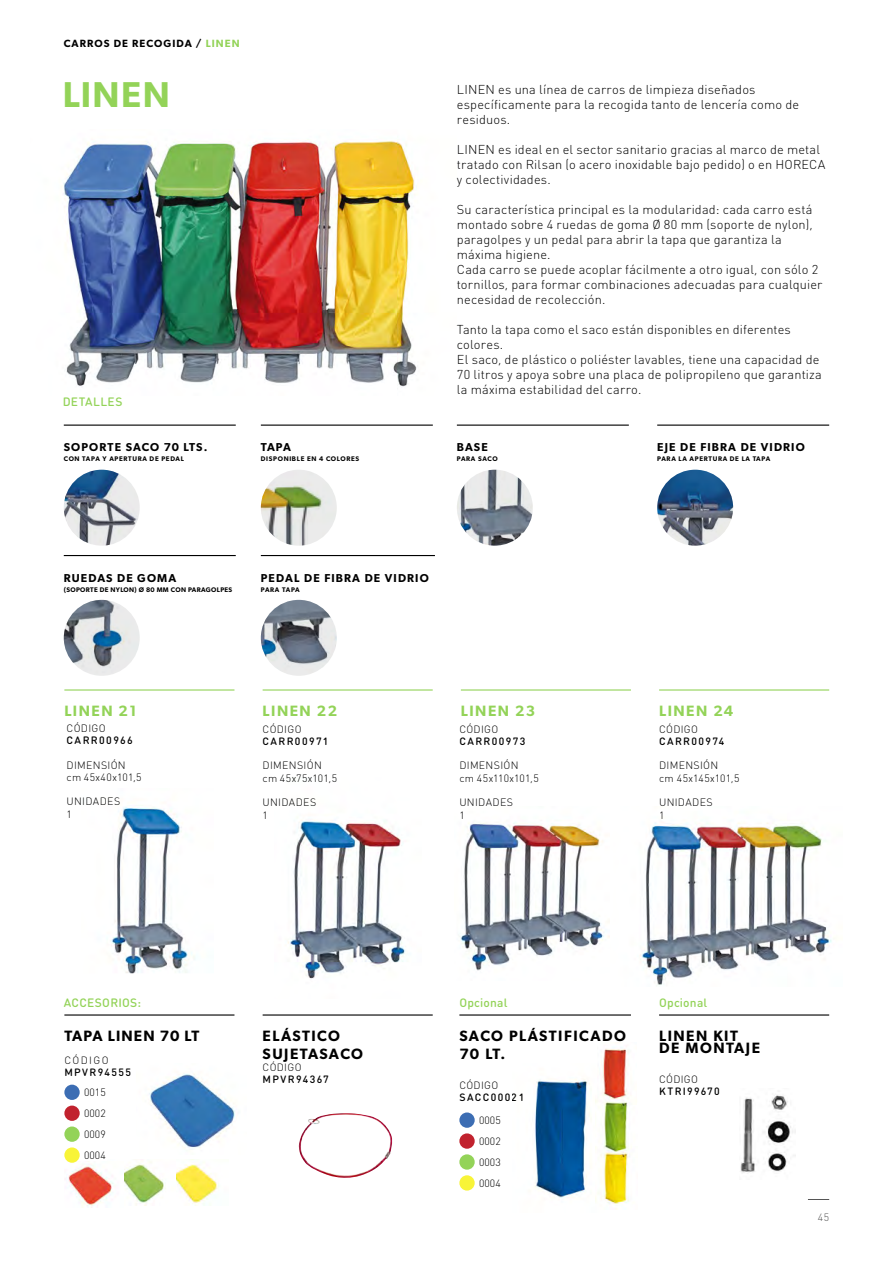
<style>
.page{position:relative;width:893px;height:1263px;background:#fff}
.page>*{position:absolute;margin:0;border:0;box-sizing:border-box;transform-origin:0 0}
.t1{font:600 36px "Gibson";letter-spacing:.04em;color:#93d358}
.t2{font:600 15px/18px "Gibson";letter-spacing:.1em;color:#000}
.t3{font:600 15px "Gibson";letter-spacing:.1em;color:#93d358}
.t4{font:600 15px "Gibson";letter-spacing:.075em;color:#000}
.t5{font:300 12.75px/15px "DIN Round Pro";letter-spacing:.015em;color:#000}
.t6{font:500 12px "DIN Round Pro";letter-spacing:.02em;color:#93d358}
.t7{font:600 11.55px "Gibson";letter-spacing:.1em;color:#000}
.t8{font:300 10.65px "DIN Round Pro";letter-spacing:.025em;color:#000}
.t9{font:500 10.65px "DIN Round Pro";letter-spacing:.135em;color:#000}
.t10{font:300 10.5px "DIN Round Pro";letter-spacing:.03em;color:#000}
.t11{font:500 10.5px "DIN Round Pro";letter-spacing:.13em;color:#000}
.t12{font:600 10.5px "Gibson";letter-spacing:.1em;color:#000}
.t13{font:300 10.5px "DIN Round Pro";color:#555}
.t14{font:600 6.75px "Gibson";letter-spacing:.1em;color:#000}
.t15{font:600 6.75px "Gibson";letter-spacing:.05em;color:#000}
.t16{font:600 6.75px "Gibson";letter-spacing:.075em;color:#000}
.s1{color:#93d358}
</style>
<div class="page">
<svg style="left:808px;top:1199px;width:21px;height:1px"></svg>
<img style="left:609px;top:822px;width:223px;height:163px">
<hr style="left:0;top:0;width:1px;height:1263px;background:#93d358">
<svg style="left:0;top:0;width:82px;height:664px"></svg>
<img style="left:30px;top:130px;width:388px;height:265px">
<img style="left:460px;top:822px;width:149px;height:149px">
<img style="left:288px;top:820px;width:118px;height:159px">
<img style="left:111px;top:807px;width:83px;height:167px">
<hr style="left:64px;top:689px;width:170px;height:1px;background:#93d358">
<hr style="left:263px;top:689px;width:170px;height:1px;background:#93d358">
<hr style="left:461px;top:689px;width:170px;height:1px;background:#93d358">
<hr style="left:659px;top:689px;width:170px;height:1px;background:#93d358">
<img style="left:457px;top:470px;width:76px;height:76px">
<img style="left:64px;top:470px;width:76px;height:76px">
<img style="left:261px;top:470px;width:76px;height:76px">
<img style="left:64px;top:600px;width:76px;height:76px">
<img style="left:657px;top:470px;width:76px;height:76px">
<img style="left:261px;top:600px;width:76px;height:76px">
<hr style="left:657px;top:425px;width:172px;height:1px;background:#000">
<hr style="left:64px;top:555px;width:172px;height:1px;background:#000">
<hr style="left:261px;top:555px;width:174px;height:1px;background:#000">
<hr style="left:64px;top:425px;width:172px;height:1px;background:#000">
<hr style="left:261px;top:425px;width:172px;height:1px;background:#000">
<hr style="left:457px;top:425px;width:172px;height:1px;background:#000">
<hr style="left:64px;top:1014px;width:170px;height:1px;background:#000">
<img style="left:176px;top:1159px;width:43px;height:45px">
<img style="left:124px;top:1161px;width:40px;height:44px">
<img style="left:68px;top:1164px;width:46px;height:43px">
<img style="left:149px;top:1073px;width:86px;height:75px">
<div style="left:64px;top:1085px;width:16px;height:15px;background:#3c6db3;border-radius:50%"></div>
<div style="left:64px;top:1126px;width:16px;height:16px;background:#93d358;border-radius:50%"></div>
<div style="left:64px;top:1105px;width:16px;height:16px;background:#c1222e;border-radius:50%"></div>
<div style="left:64px;top:1147px;width:16px;height:16px;background:#f8f438;border-radius:50%"></div>
<hr style="left:263px;top:1014px;width:170px;height:1px;background:#000">
<img style="left:298px;top:1113px;width:95px;height:65px">
<img style="left:612px;top:1157px;width:17px;height:52px">
<img style="left:603px;top:1047px;width:26px;height:48px">
<img style="left:612px;top:1095px;width:17px;height:62px">
<hr style="left:459px;top:1014px;width:172px;height:1px;background:#000">
<div style="left:459px;top:1112px;width:16px;height:16px;background:#3c6db3;border-radius:50%"></div>
<div style="left:459px;top:1154px;width:16px;height:16px;background:#93d358;border-radius:50%"></div>
<div style="left:459px;top:1133px;width:16px;height:16px;background:#c1222e;border-radius:50%"></div>
<div style="left:459px;top:1175px;width:16px;height:15px;background:#f8f438;border-radius:50%"></div>
<img style="left:740px;top:1091px;width:55px;height:82px">
<hr style="left:659px;top:1014px;width:170px;height:1px;background:#000">
<img style="left:534px;top:1063px;width:78px;height:141px">
<p class="t12" style="left:64px;top:37px;width:177px">CARROS DE RECOGIDA / <span class="s1">LINEN</span></p>
<h1 class="t1" style="left:63px;top:74px;width:109px">LINEN</h1>
<p class="t6" style="left:63px;top:394px;width:61px">DETALLES</p>
<p class="t7" style="left:64px;top:440px;width:145px">SOPORTE SACO 70 LTS.</p>
<p class="t14" style="left:64px;top:455px;width:122px">CON TAPA Y APERTURA DE PEDAL</p>
<p class="t7" style="left:261px;top:440px;width:32px">TAPA</p>
<p class="t14" style="left:261px;top:455px;width:100px">DISPONIBLE EN 4 COLORES</p>
<p class="t5" style="left:457px;top:82px;width:344px">LINEN es una línea de carros de limpieza diseñados específicamente para la recogida tanto de lencería como de residuos.</p>
<p class="t5" style="left:457px;top:141px;width:370px">LINEN es ideal en el sector sanitario gracias al marco de metal tratado con Rilsan (o acero inoxidable bajo pedido) o en HORECA y colectividades.</p>
<p class="t5" style="left:457px;top:201px;width:367px">Su característica principal es la modularidad: cada carro está montado sobre 4 ruedas de goma Ø 80 mm (soporte de nylon), paragolpes y un pedal para abrir la tapa que garantiza la máxima higiene.<br>Cada carro se puede acoplar fácilmente a otro igual, con sólo 2 tornillos, para formar combinaciones adecuadas para cualquier necesidad de recolección.</p>
<p class="t5" style="left:457px;top:321px;width:367px">Tanto la tapa como el saco están disponibles en diferentes colores.<br>El saco, de plástico o poliéster lavables, tiene una capacidad de 70 litros y apoya sobre una placa de polipropileno que garantiza la máxima estabilidad del carro.</p>
<p class="t7" style="left:457px;top:440px;width:32px">BASE</p>
<p class="t14" style="left:457px;top:455px;width:42px">PARA SACO</p>
<p class="t7" style="left:657px;top:440px;width:149px">EJE DE FIBRA DE VIDRIO</p>
<p class="t14" style="left:657px;top:455px;width:115px">PARA LA APERTURA DE LA TAPA</p>
<p class="t7" style="left:64px;top:571px;width:114px">RUEDAS DE GOMA</p>
<p class="t15" style="left:64px;top:585px;width:170px">(SOPORTE DE NYLON) Ø 80 MM CON PARAGOLPES</p>
<p class="t7" style="left:261px;top:571px;width:169px">PEDAL DE FIBRA DE VIDRIO</p>
<p class="t16" style="left:261px;top:585px;width:40px">PARA TAPA</p>
<p class="t3" style="left:64px;top:702px;width:74px">LINEN 21</p>
<p class="t8" style="left:67px;top:721px;width:41px">CÓDIGO</p>
<p class="t9" style="left:67px;top:733px;width:68px">CARR00966</p>
<p class="t8" style="left:67px;top:758px;width:61px">DIMENSIÓN</p>
<p class="t10" style="left:67px;top:770px;width:77px">cm 45x40x101,5</p>
<p class="t8" style="left:67px;top:794px;width:55px">UNIDADES</p>
<p class="t10" style="left:67px;top:807px;width:7px">1</p>
<p class="t3" style="left:263px;top:702px;width:76px">LINEN 22</p>
<p class="t10" style="left:263px;top:722px;width:40px">CÓDIGO</p>
<p class="t11" style="left:263px;top:734px;width:67px">CARR00971</p>
<p class="t8" style="left:263px;top:758px;width:61px">DIMENSIÓN</p>
<p class="t10" style="left:263px;top:771px;width:76px">cm 45x75x101,5</p>
<p class="t8" style="left:263px;top:795px;width:55px">UNIDADES</p>
<p class="t10" style="left:263px;top:808px;width:7px">1</p>
<p class="t3" style="left:461px;top:702px;width:76px">LINEN 23</p>
<p class="t10" style="left:459px;top:722px;width:40px">CÓDIGO</p>
<p class="t11" style="left:459px;top:734px;width:67px">CARR00973</p>
<p class="t8" style="left:459px;top:758px;width:61px">DIMENSIÓN</p>
<p class="t10" style="left:459px;top:771px;width:81px">cm 45x110x101,5</p>
<p class="t8" style="left:459px;top:795px;width:55px">UNIDADES</p>
<p class="t10" style="left:459px;top:808px;width:7px">1</p>
<p class="t3" style="left:659px;top:702px;width:76px">LINEN 24</p>
<p class="t10" style="left:659px;top:722px;width:40px">CÓDIGO</p>
<p class="t11" style="left:659px;top:734px;width:67px">CARR00974</p>
<p class="t8" style="left:659px;top:758px;width:61px">DIMENSIÓN</p>
<p class="t10" style="left:659px;top:771px;width:82px">cm 45x145x101,5</p>
<p class="t8" style="left:659px;top:795px;width:55px">UNIDADES</p>
<p class="t10" style="left:659px;top:808px;width:7px">1</p>
<p class="t6" style="left:64px;top:995px;width:79px">ACCESORIOS:</p>
<p class="t4" style="left:64px;top:1027px;width:136px">TAPA LINEN 70 LT</p>
<p class="t10" style="left:64px;top:1053px;width:46px">CÓDIGO</p>
<p class="t11" style="left:64px;top:1065px;width:68px">MPVR94555</p>
<p class="t10" style="left:84px;top:1085px;width:23px">0015</p>
<p class="t10" style="left:84px;top:1127px;width:23px">0009</p>
<p class="t10" style="left:84px;top:1106px;width:23px">0002</p>
<p class="t10" style="left:84px;top:1148px;width:23px">0004</p>
<p class="t2" style="left:263px;top:1026px;width:102px">ELÁSTICO<br>SUJETASACO</p>
<p class="t10" style="left:263px;top:1060px;width:40px">CÓDIGO</p>
<p class="t11" style="left:263px;top:1072px;width:68px">MPVR94367</p>
<p class="t6" style="left:459px;top:995px;width:50px">Opcional</p>
<p class="t2" style="left:459px;top:1026px;width:168px">SACO PLÁSTIFICADO<br>70 LT.</p>
<p class="t10" style="left:459px;top:1078px;width:40px">CÓDIGO</p>
<p class="t11" style="left:459px;top:1090px;width:66px">SACC00021</p>
<p class="t10" style="left:479px;top:1113px;width:23px">0005</p>
<p class="t10" style="left:479px;top:1155px;width:23px">0003</p>
<p class="t10" style="left:479px;top:1134px;width:23px">0002</p>
<p class="t10" style="left:479px;top:1176px;width:23px">0004</p>
<p class="t6" style="left:659px;top:995px;width:50px">Opcional</p>
<p class="t2" style="left:659px;top:1029px;width:102px;line-height:12px">LINEN KIT<br>DE MONTAJE</p>
<p class="t10" style="left:659px;top:1072px;width:40px">CÓDIGO</p>
<p class="t11" style="left:659px;top:1084px;width:62px">KTRI99670</p>
<p class="t13" style="left:818px;top:1210px;width:13px">45</p>
</div>
